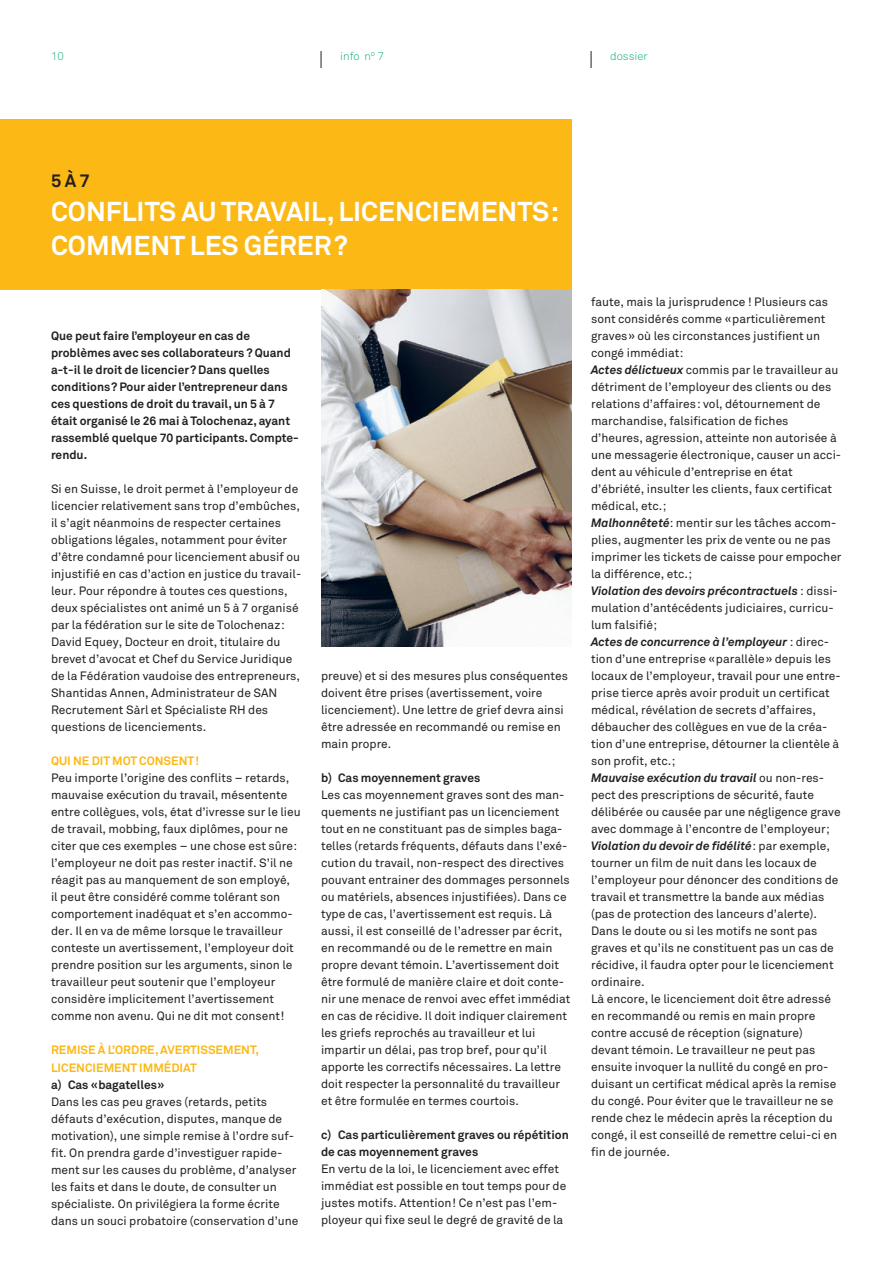
<style>
.page{position:relative;width:893px;height:1263px;background:#fff}
.page>*{position:absolute;margin:0;border:0;box-sizing:border-box;transform-origin:0 0}
.t1{font:700 27px/34px "Akkurat";color:#fff}
.t2{font:700 18px "Akkurat";color:#231f20}
.t3{font:12px/17px "Akkurat";color:#231f20}
.t4{font:700 12px/17px "Akkurat";color:#231f20}
.t5{font:700 12px/17px "Akkurat";color:#fcb814}
.t6{font:300 11.25px "Akkurat";color:#0daf70}
.s1{font-weight:700;font-style:italic}
</style>
<div class="page">
<div style="left:0;top:119px;width:572px;height:170px;background:#fcb814"></div>
<svg style="left:591px;top:51px;width:1px;height:17px"></svg>
<svg style="left:321px;top:51px;width:1px;height:17px"></svg>
<img style="left:321px;top:289px;width:251px;height:357px">
<p class="t6" style="left:51px;top:49px;width:14px">10</p>
<p class="t6" style="left:340px;top:49px;width:45px">info n<sup>o</sup> 7</p>
<p class="t6" style="left:610px;top:49px;width:39px">dossier</p>
<h2 class="t2" style="left:51px;top:169px;width:40px">5 À 7</h2>
<h1 class="t1" style="left:51px;top:195px;width:510px">CONFLITS AU TRAVAIL, LICENCIEMENTS:<br>COMMENT LES GÉRER?</h1>
<p class="t4" style="left:51px;top:328px;width:249px">Que peut faire l’employeur en cas de problèmes avec ses collaborateurs ? Quand a-t-il le droit de licencier? Dans quelles conditions? Pour aider l’entrepreneur dans ces questions de droit du travail, un 5 à 7 était organisé le 26 mai à Tolochenaz, ayant rassemblé quelque 70 participants. Compte&shy;rendu.</p>
<p class="t3" style="left:51px;top:481px;width:252px">Si en Suisse, le droit permet à l’employeur de licencier relativement sans trop d’embûches, il s’agit néanmoins de respecter certaines obligations légales, notamment pour éviter d’être condamné pour licenciement abusif ou injustifié en cas d’action en justice du travail&shy;leur. Pour répondre à toutes ces questions, deux spécialistes ont animé un 5 à 7 organisé par la fédération sur le site de Tolochenaz:<br>David Equey, Docteur en droit, titulaire du brevet d’avocat et Chef du Service Juridique de la Fédération vaudoise des entrepreneurs, Shantidas Annen, Administrateur de SAN Recrutement Sàrl et Spécialiste RH des questions de licenciements.</p>
<p class="t5" style="left:51px;top:753px;width:150px">QUI NE DIT MOT CONSENT!</p>
<p class="t3" style="left:51px;top:770px;width:251px">Peu importe l’origine des conflits – retards, mauvaise exécution du travail, mésentente entre collègues, vols, état d’ivresse sur le lieu de travail, mobbing, faux diplômes, pour ne citer que ces exemples – une chose est sûre: l’employeur ne doit pas rester inactif. S’il ne réagit pas au manquement de son employé,<br>il peut être considéré comme tolérant son comportement inadéquat et s’en accommo&shy;der. Il en va de même lorsque le travailleur conteste un avertissement, l’employeur doit prendre position sur les arguments, sinon le travailleur peut soutenir que l’employeur considère implicitement l’avertissement comme non avenu. Qui ne dit mot consent!</p>
<p class="t5" style="left:51px;top:1042px;width:210px">REMISE À L’ORDRE, AVERTISSEMENT,<br>LICENCIEMENT IMMÉDIAT</p>
<p class="t4" style="left:51px;top:1076px;width:115px">a) Cas «bagatelles»</p>
<p class="t3" style="left:51px;top:1093px;width:249px">Dans les cas peu graves (retards, petits défauts d’exécution, disputes, manque de motivation), une simple remise à l’ordre suf&shy;fit. On prendra garde d’investiguer rapide&shy;ment sur les causes du problème, d’analyser les faits et dans le doute, de consulter un spécialiste. On privilégiera la forme écrite dans un souci probatoire (conservation d’une</p>
<p class="t3" style="left:321px;top:668px;width:249px">preuve) et si des mesures plus conséquentes doivent être prises (avertissement, voire licenciement). Une lettre de grief devra ainsi être adressée en recommandé ou remise en main propre.</p>
<p class="t4" style="left:321px;top:770px;width:161px">b) Cas moyennement graves</p>
<p class="t3" style="left:321px;top:787px;width:251px">Les cas moyennement graves sont des man&shy;quements ne justifiant pas un licenciement tout en ne constituant pas de simples baga&shy;telles (retards fréquents, défauts dans l’exé&shy;cution du travail, non-respect des directives pouvant entrainer des dommages personnels ou matériels, absences injustifiées). Dans ce type de cas, l’avertissement est requis. Là aussi, il est conseillé de l’adresser par écrit, en recommandé ou de le remettre en main propre devant témoin. L’avertissement doit être formulé de manière claire et doit conte&shy;nir une menace de renvoi avec effet immédiat en cas de récidive. Il doit indiquer clairement les griefs reprochés au travailleur et lui impartir un délai, pas trop bref, pour qu’il apporte les correctifs nécessaires. La lettre doit respecter la personnalité du travailleur et être formulée en termes courtois.</p>
<p class="t4" style="left:321px;top:1127px;width:249px">c) Cas particulièrement graves ou répétition de cas moyennement graves</p>
<p class="t3" style="left:321px;top:1161px;width:247px">En vertu de la loi, le licenciement avec effet immédiat est possible en tout temps pour de justes motifs. Attention! Ce n’est pas l’em&shy;ployeur qui fixe seul le degré de gravité de la</p>
<p class="t3" style="left:591px;top:294px;width:252px">faute, mais la jurisprudence ! Plusieurs cas sont considérés comme «particulièrement graves» où les circonstances justifient un congé immédiat:<br><span class="s1">Actes délictueux</span> commis par le travailleur au détriment de l’employeur des clients ou des relations d’affaires: vol, détournement de marchandise, falsification de fiches d’heures, agression, atteinte non autorisée à une messagerie électronique, causer un acci&shy;dent au véhicule d’entreprise en état d’ébriété, insulter les clients, faux certificat médical, etc.;<br><span class="s1">Malhonnêteté</span>: mentir sur les tâches accom&shy;plies, augmenter les prix de vente ou ne pas imprimer les tickets de caisse pour empocher la différence, etc.;<br><span class="s1">Violation des devoirs précontractuels</span> : dissi&shy;mulation d’antécédents judiciaires, curricu&shy;lum falsifié;<br><span class="s1">Actes de concurrence à l’employeur</span> : direc&shy;tion d’une entreprise «parallèle» depuis les locaux de l’employeur, travail pour une entre&shy;prise tierce après avoir produit un certificat médical, révélation de secrets d’affaires, débaucher des collègues en vue de la créa&shy;tion d’une entreprise, détourner la clientèle à son profit, etc.;<br><span class="s1">Mauvaise exécution du travail</span> ou non-res&shy;pect des prescriptions de sécurité, faute délibérée ou causée par une négligence grave avec dommage à l’encontre de l’employeur; <span class="s1">Violation du devoir de fidélité</span>: par exemple, tourner un film de nuit dans les locaux de l’employeur pour dénoncer des conditions de travail et transmettre la bande aux médias (pas de protection des lanceurs d’alerte).<br>Dans le doute ou si les motifs ne sont pas graves et qu’ils ne constituent pas un cas de récidive, il faudra opter pour le licenciement ordinaire.<br>Là encore, le licenciement doit être adressé en recommandé ou remis en main propre contre accusé de réception (signature) devant témoin. Le travailleur ne peut pas ensuite invoquer la nullité du congé en pro&shy;duisant un certificat médical après la remise du congé. Pour éviter que le travailleur ne se rende chez le médecin après la réception du congé, il est conseillé de remettre celui-ci en fin de journée.</p>
</div>
